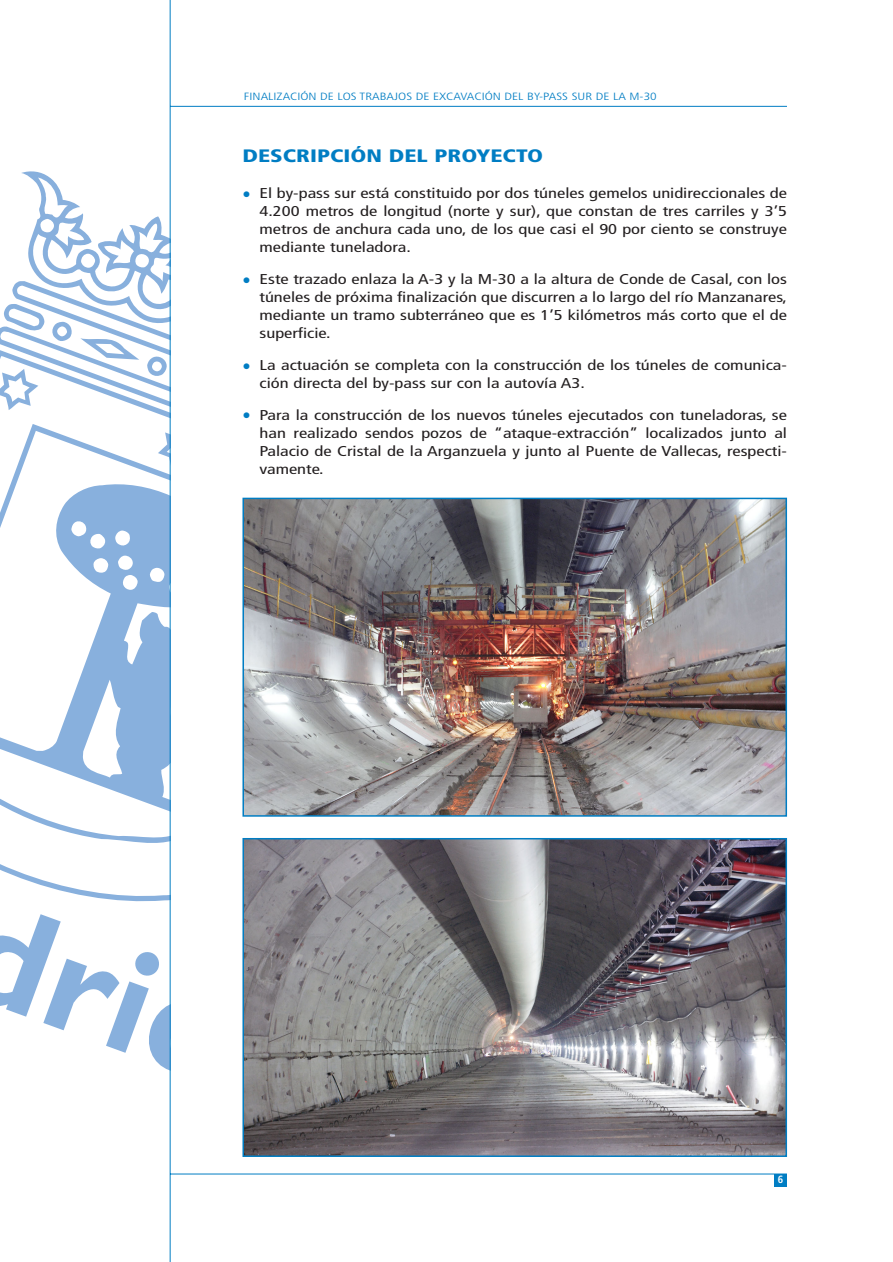
<style>
.page{position:relative;width:893px;height:1262px;background:#fff}
.page>*{position:absolute;margin:0;border:0;box-sizing:border-box;transform-origin:0 0}
.t1{font:900 condensed 18px "Frutiger";color:#007dc3;scale:1.3 1}
.t2{font:condensed 14.25px/18px "Frutiger";color:#231f20;text-align:justify;scale:1.3 1}
.t3{font:300 condensed 10.5px "Frutiger";color:#007dc3;scale:1.3 1}
.t4{font:700 condensed 10.5px "Frutiger";color:#fff}
.s1{font-size:16.5px;color:#007dc3}
</style>
<div class="page">
<svg style="left:0;top:855px;width:170px;height:47px"></svg>
<svg style="left:0;top:170px;width:170px;height:254px"></svg>
<svg style="left:0;top:431px;width:170px;height:248px"></svg>
<svg style="left:115px;top:530px;width:15px;height:16px"></svg>
<svg style="left:71px;top:520px;width:34px;height:29px"></svg>
<svg style="left:150px;top:566px;width:20px;height:29px"></svg>
<svg style="left:93px;top:558px;width:15px;height:15px"></svg>
<svg style="left:118px;top:555px;width:20px;height:35px"></svg>
<svg style="left:0;top:679px;width:170px;height:167px"></svg>
<svg style="left:0;top:914px;width:170px;height:168px"></svg>
<hr style="left:170px;top:106px;width:617px;height:1px;background:#007dc3">
<hr style="left:170px;top:1173px;width:617px;height:1px;background:#007dc3">
<hr style="left:170px;top:0;width:1px;height:1261px;background:#007dc3">
<div style="left:774px;top:1174px;width:13px;height:12px;background:#007dc3"></div>
<img style="left:245px;top:500px;width:539px;height:313px">
<div style="left:242px;top:497px;width:545px;height:319px;border:2px solid #007dc3"></div>
<img style="left:245px;top:841px;width:539px;height:313px">
<div style="left:242px;top:838px;width:545px;height:319px;border:2px solid #007dc3"></div>
<p class="t3" style="left:244px;top:92px;width:319px">FINALIZACIÓN DE LOS TRABAJOS DE EXCAVACIÓN DEL BY-PASS SUR DE LA M-30</p>
<p class="t1" style="left:242px;top:149px;width:233px">DESCRIPCIÓN DEL PROYECTO</p>
<p class="t2" style="left:259px;top:186px;width:407px;text-indent:-17px"><span class="s1">•</span> El by-pass sur está constituido por dos túneles gemelos unidireccionales de 4.200 metros de longitud (norte y sur), que constan de tres carriles y 3’5 metros de anchura cada uno, de los que casi el 90 por ciento se construye mediante tuneladora.</p>
<p class="t2" style="left:259px;top:271px;width:407px;text-indent:-17px"><span class="s1">•</span> Este trazado enlaza la A-3 y la M-30 a la altura de Conde de Casal, con los túneles de próxima finalización que discurren a lo largo del río Manzanares, mediante un tramo subterráneo que es 1’5 kilómetros más corto que el de superficie.</p>
<p class="t2" style="left:259px;top:357px;width:407px;text-indent:-17px"><span class="s1">•</span> La actuación se completa con la construcción de los túneles de comunica&shy;ción directa del by-pass sur con la autovía A3.</p>
<p class="t2" style="left:259px;top:407px;width:407px;text-indent:-17px"><span class="s1">•</span> Para la construcción de los nuevos túneles ejecutados con tuneladoras, se han realizado sendos pozos de “ataque-extracción” localizados junto al Palacio de Cristal de la Arganzuela y junto al Puente de Vallecas, respecti&shy;vamente.</p>
<p class="t4" style="left:777px;top:1175px;width:7px">6</p>
</div>
